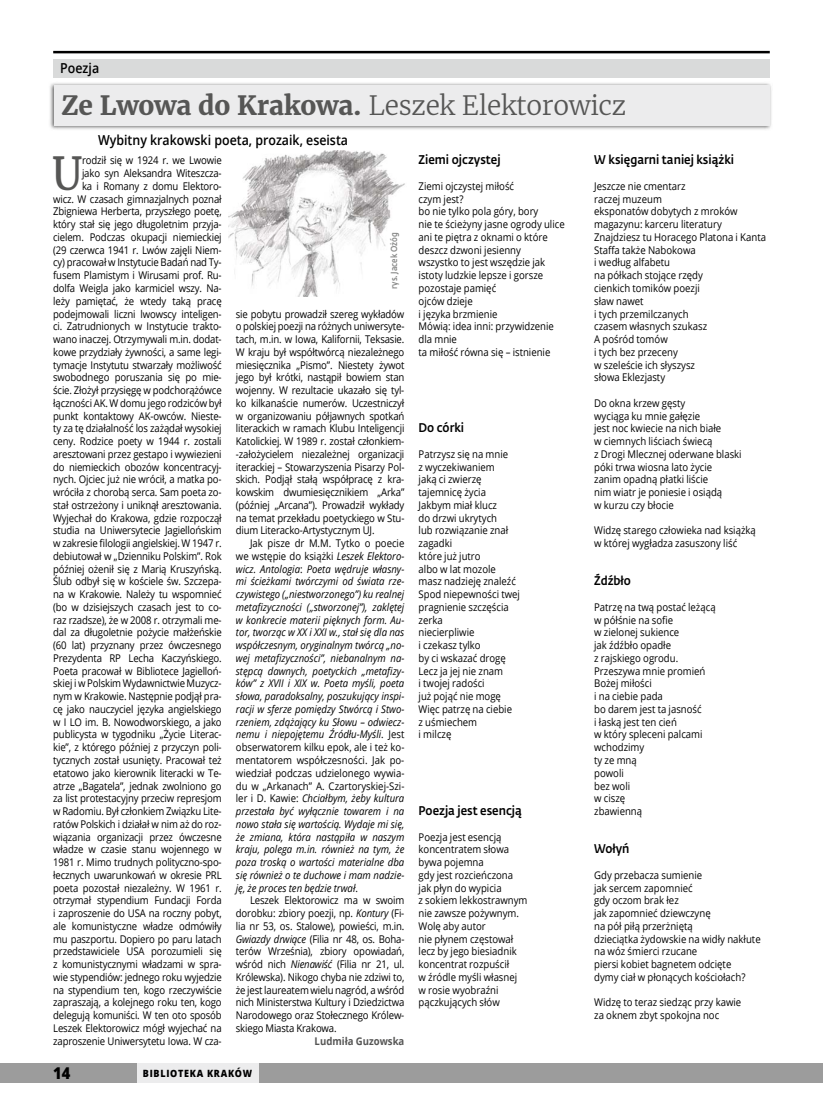
<style>
.page{position:relative;width:823px;height:1099px;background:#fff}
.page>*{position:absolute;margin:0;border:0;box-sizing:border-box;transform-origin:0 0}
.t1{font:45px "Merriweather";color:#565655;scale:.9 1}
.t2{font:300 26.25px "Merriweather";letter-spacing:-.01em;color:#565655}
.t3{font:800 16.25px "Open Sans";color:#000;scale:.9 1}
.t4{font:600 13.75px "Open Sans";color:#000;scale:.9 1}
.t5{font:500 12.5px "Fedra Sans Std";color:#000;scale:.9 1}
.t6{font:10.62px/12.8px "Open Sans";letter-spacing:-.015em;color:#000;scale:.9 1}
.t7{font:italic 10.62px/12.8px "Open Sans";color:#000;text-align:justify;scale:.9 1}
.t8{font:700 10.62px "Open Sans";color:#565655;scale:.9 1}
.t9{font:800 10px "Open Sans";letter-spacing:.08em;color:#000;scale:.9 1}
.t10{font:500 8.75px "Fedra Sans Std";letter-spacing:-.005em;color:#868786;scale:.87 1}
.s1{font-weight:700}
.s2{font-style:normal}
.s3{font-style:italic}
</style>
<div class="page">
<div style="left:454px;top:1062px;width:368px;height:20px;background:#9c9c9c"></div>
<div style="left:0;top:1062px;width:586px;height:20px;background:#9c9c9c"></div>
<div style="left:137px;top:1062px;width:122px;height:20px;background:#ececed"></div>
<img style="left:50px;top:83px;width:721px;height:47px">
<div style="left:54px;top:85px;width:715px;height:41px;background:#ececed"></div>
<img style="left:229px;top:150px;width:176px;height:146px">
<hr style="left:53px;top:51px;width:716px;height:2px;background:#000">
<div style="left:53px;top:59px;width:716px;height:19px;background:#d9dada"></div>
<p class="t4" style="left:60px;top:59px;width:45px">Poezja</p>
<h2 class="t2" style="left:61px;top:89px;width:566px"><span class="s1">Ze Lwowa do Krakowa.</span> Leszek Elektorowicz</h2>
<p class="t4" style="left:98px;top:130px;width:279px">Wybitny krakowski poeta, prozaik, eseista</p>
<p class="t6" style="left:53px;top:154px;width:189px;text-align:right">rodził się w 1924 r. we Lwowie<br>jako syn Aleksandra Witeszcza-<br>ka i Romany z domu Elektoro-<br>wicz. W czasach gimnazjalnych poznał Zbigniewa Herberta, przyszłego poetę, który stał się jego długoletnim przyja&shy;cielem. Podczas okupacji niemieckiej (29 czerwca 1941 r. Lwów zajęli Niem&shy;cy) pracował w Instytucie Badań nad Ty&shy;fusem Plamistym i Wirusami prof. Ru&shy;dolfa Weigla jako karmiciel wszy. Na&shy;leży pamiętać, że wtedy taką pracę podejmowali liczni lwowscy inteligen&shy;ci. Zatrudnionych w Instytucie trakto&shy;wano inaczej. Otrzymywali m.in. dodat&shy;kowe przydziały żywności, a same legi&shy;tymacje Instytutu stwarzały możliwość swobodnego poruszania się po mie&shy;ście. Złożył przysięgę w podchorążówce łączności AK. W domu jego rodziców był punkt kontaktowy AK-owców. Nieste&shy;ty za tę działalność los zażądał wysokiej ceny. Rodzice poety w 1944 r. zostali aresztowani przez gestapo i wywiezieni do niemieckich obozów koncentracyj&shy;nych. Ojciec już nie wrócił, a matka po&shy;wróciła z chorobą serca. Sam poeta zo&shy;stał ostrzeżony i uniknął aresztowania.<br>Wyjechał do Krakowa, gdzie rozpoczął studia na Uniwersytecie Jagiellońskim w zakresie filologii angielskiej. W 1947 r. debiutował w „Dzienniku Polskim”. Rok później ożenił się z Marią Kruszyńską.<br>Ślub odbył się w kościele św. Szczepa&shy;na w Krakowie. Należy tu wspomnieć (bo w dzisiejszych czasach jest to co&shy;raz rzadsze), że w 2008 r. otrzymali me&shy;dal za długoletnie pożycie małżeńskie (60 lat) przyznany przez ówczesnego Prezydenta RP Lecha Kaczyńskiego.<br>Poeta pracował w Bibliotece Jagielloń&shy;skiej i w Polskim Wydawnictwie Muzycz&shy;nym w Krakowie. Następnie podjął pra&shy;cę jako nauczyciel języka angielskiego w I LO im. B. Nowodworskiego, a jako publicysta w tygodniku „Życie Literac&shy;kie”, z którego później z przyczyn poli&shy;tycznych został usunięty. Pracował też etatowo jako kierownik literacki w Te&shy;atrze „Bagatela”, jednak zwolniono go za list protestacyjny przeciw represjom w Radomiu. Był członkiem Związku Lite&shy;ratów Polskich i działał w nim aż do roz&shy;wiązania organizacji przez ówczesne władze w czasie stanu wojennego w 1981 r. Mimo trudnych polityczno-spo&shy;łecznych uwarunkowań w okresie PRL poeta pozostał niezależny. W 1961 r. otrzymał stypendium Fundacji Forda i zaproszenie do USA na roczny pobyt, ale komunistyczne władze odmówiły mu paszportu. Dopiero po paru latach przedstawiciele USA porozumieli się z komunistycznymi władzami w spra&shy;wie stypendiów: jednego roku wyjedzie na stypendium ten, kogo rzeczywiście zapraszają, a kolejnego roku ten, kogo delegują komuniści. W ten oto sposób Leszek Elektorowicz mógł wyjechać na zaproszenie Uniwersytetu Iowa. W cza-</p>
<h1 class="t1" style="left:52px;top:146px;width:35px">U</h1>
<p class="t10" style="left:391px;top:289px;width:66px;rotate:-90deg">rys. Jacek Ożóg</p>
<p class="t6" style="left:236px;top:307px;width:189px;text-align:justify">sie pobytu prowadził szereg wykładów o polskiej poezji na różnych uniwersyte&shy;tach, m.in. w Iowa, Kalifornii, Teksasie.<br>W kraju był współtwórcą niezależnego miesięcznika „Pismo”. Niestety żywot jego był krótki, nastąpił bowiem stan wojenny. W rezultacie ukazało się tyl&shy;ko kilkanaście numerów. Uczestniczył w organizowaniu półjawnych spotkań literackich w ramach Klubu Inteligencji Katolickiej. W 1989 r. został członkiem--założycielem niezależnej organizacji iterackiej – Stowarzyszenia Pisarzy Pol&shy;skich. Podjął stałą współpracę z kra&shy;kowskim dwumiesięcznikiem „Arka” (później „Arcana”). Prowadził wykłady na temat przekładu poetyckiego w Stu&shy;dium Literacko-Artystycznym UJ.</p>
<p class="t7" style="left:236px;top:536px;width:189px;text-indent:14px"><span class="s2">Jak pisze dr M.M. Tytko o poecie we wstępie do książki</span> Leszek Elektoro&shy;wicz. Antologia<span class="s2">:</span> Poeta wędruje własny&shy;mi ścieżkami twórczymi od świata rze&shy;czywistego („niestworzonego”) ku realnej metafizyczności („stworzonej”), zaklętej w konkrecie materii pięknych form. Au&shy;tor, tworząc w XX i XXI w., stał się dla nas współczesnym, oryginalnym twórcą „no&shy;wej metafizyczności”, niebanalnym na&shy;stępcą dawnych, poetyckich „metafizy&shy;ków” z XVII i XIX w. Poeta myśli, poeta słowa, paradoksalny, poszukujący inspi&shy;racji w sferze pomiędzy Stwórcą i Stwo&shy;rzeniem, zdążający ku Słowu – odwiecz&shy;nemu i niepojętemu Źródłu-Myśli<span class="s2">. Jest obserwatorem kilku epok, ale i też ko&shy;mentatorem współczesności. Jak po&shy;wiedział podczas udzielonego wywia&shy;du w „Arkanach” A. Czartoryskiej-Szi&shy;ler i D. Kawie:</span> Chciałbym, żeby kultura przestała być wyłącznie towarem i na nowo stała się wartością. Wydaje mi się, że zmiana, która nastąpiła w naszym kraju, polega m.in. również na tym, że poza troską o wartości materialne dba się również o te duchowe i mam nadzie&shy;ję, że proces ten będzie trwał<span class="s2">.</span></p>
<p class="t6" style="left:236px;top:893px;width:189px;text-align:justify;text-indent:14px">Leszek Elektorowicz ma w swoim dorobku: zbiory poezji, np. <span class="s3">Kontury</span> (Fi&shy;lia nr 53, os. Stalowe), powieści, m.in.<br><span class="s3">Gwiazdy drwiące</span> (Filia nr 48, os. Boha&shy;terów Września), zbiory opowiadań, wśród nich <span class="s3">Nienawiść</span> (Filia nr 21, ul.<br>Królewska). Nikogo chyba nie zdziwi to, że jest laureatem wielu nagród, a wśród nich Ministerstwa Kultury i Dziedzictwa Narodowego oraz Stołecznego Królew&shy;skiego Miasta Krakowa.</p>
<p class="t8" style="left:314px;top:1033px;width:101px">Ludmiła Guzowska</p>
<h3 class="t3" style="left:53px;top:1061px;width:21px">14</h3>
<p class="t9" style="left:143px;top:1066px;width:123px">BIBLIOTEKA KRAKÓW</p>
<p class="t5" style="left:418px;top:155px;width:93px">Ziemi ojczystej</p>
<p class="t6" style="left:418px;top:179px;width:164px">Ziemi ojczystej miłość<br>czym jest?<br>bo nie tylko pola góry, bory<br>nie te ścieżyny jasne ogrody ulice ani te piętra z oknami o które deszcz dzwoni jesienny<br>wszystko to jest wszędzie jak istoty ludzkie lepsze i gorsze pozostaje pamięć<br>ojców dzieje<br>i języka brzmienie<br>Mówią: idea inni: przywidzenie dla mnie<br>ta miłość równa się – istnienie</p>
<p class="t5" style="left:418px;top:423px;width:52px">Do córki</p>
<p class="t6" style="left:418px;top:447px;width:114px">Patrzysz się na mnie<br>z wyczekiwaniem<br>jaką ci zwierzę tajemnicę życia<br>Jakbym miał klucz<br>do drzwi ukrytych<br>lub rozwiązanie znał zagadki<br>które już jutro<br>albo w lat mozole masz nadzieję znaleźć<br>Spod niepewności twej pragnienie szczęścia zerka<br>niecierpliwie<br>i czekasz tylko<br>by ci wskazać drogę<br>Lecz ja jej nie znam<br>i twojej radości<br>już pojąć nie mogę<br>Więc patrzę na ciebie<br>z uśmiechem<br>i milczę</p>
<p class="t5" style="left:418px;top:806px;width:116px">Poezja jest esencją</p>
<p class="t6" style="left:418px;top:830px;width:122px">Poezja jest esencją koncentratem słowa bywa pojemna<br>gdy jest rozcieńczona jak płyn do wypicia<br>z sokiem lekkostrawnym nie zawsze pożywnym.<br>Wolę aby autor<br>nie płynem częstował lecz by jego biesiadnik koncentrat rozpuścił<br>w źródle myśli własnej<br>w rosie wyobraźni pączkujących słów</p>
<p class="t5" style="left:594px;top:155px;width:157px">W księgarni taniej książki</p>
<p class="t6" style="left:594px;top:179px;width:192px">Jeszcze nie cmentarz<br>raczej muzeum<br>eksponatów dobytych z mroków magazynu: karceru literatury<br>Znajdziesz tu Horacego Platona i Kanta<br>Staffa także Nabokowa<br>i według alfabetu<br>na półkach stojące rzędy<br>cienkich tomików poezji<br>sław nawet<br>i tych przemilczanych<br>czasem własnych szukasz<br>A pośród tomów<br>i tych bez przeceny<br>w szeleście ich słyszysz<br>słowa Eklezjasty</p>
<p class="t6" style="left:594px;top:396px;width:165px">Do okna krzew gęsty<br>wyciąga ku mnie gałęzie<br>jest noc kwiecie na nich białe<br>w ciemnych liściach świecą<br>z Drogi Mlecznej oderwane blaski póki trwa wiosna lato życie zanim opadną płatki liście<br>nim wiatr je poniesie i osiądą<br>w kurzu czy błocie</p>
<p class="t6" style="left:594px;top:524px;width:181px">Widzę starego człowieka nad książką w której wygładza zasuszony liść</p>
<p class="t5" style="left:594px;top:576px;width:42px">Źdźbło</p>
<p class="t6" style="left:594px;top:600px;width:136px">Patrzę na twą postać leżącą w półśnie na sofie<br>w zielonej sukience<br>jak źdźbło opadłe<br>z rajskiego ogrodu.<br>Przeszywa mnie promień<br>Bożej miłości<br>i na ciebie pada<br>bo darem jest ta jasność<br>i łaską jest ten cień<br>w który spleceni palcami wchodzimy<br>ty ze mną<br>powoli<br>bez woli<br>w ciszę<br>zbawienną</p>
<p class="t5" style="left:594px;top:844px;width:41px">Wołyń</p>
<p class="t6" style="left:594px;top:868px;width:186px">Gdy przebacza sumienie<br>jak sercem zapomnieć<br>gdy oczom brak łez<br>jak zapomnieć dziewczynę<br>na pół piłą przerżniętą<br>dzieciątka żydowskie na widły nakłute na wóz śmierci rzucane<br>piersi kobiet bagnetem odcięte<br>dymy ciał w płonących kościołach?</p>
<p class="t6" style="left:594px;top:995px;width:165px">Widzę to teraz siedząc przy kawie za oknem zbyt spokojna noc</p>
</div>
